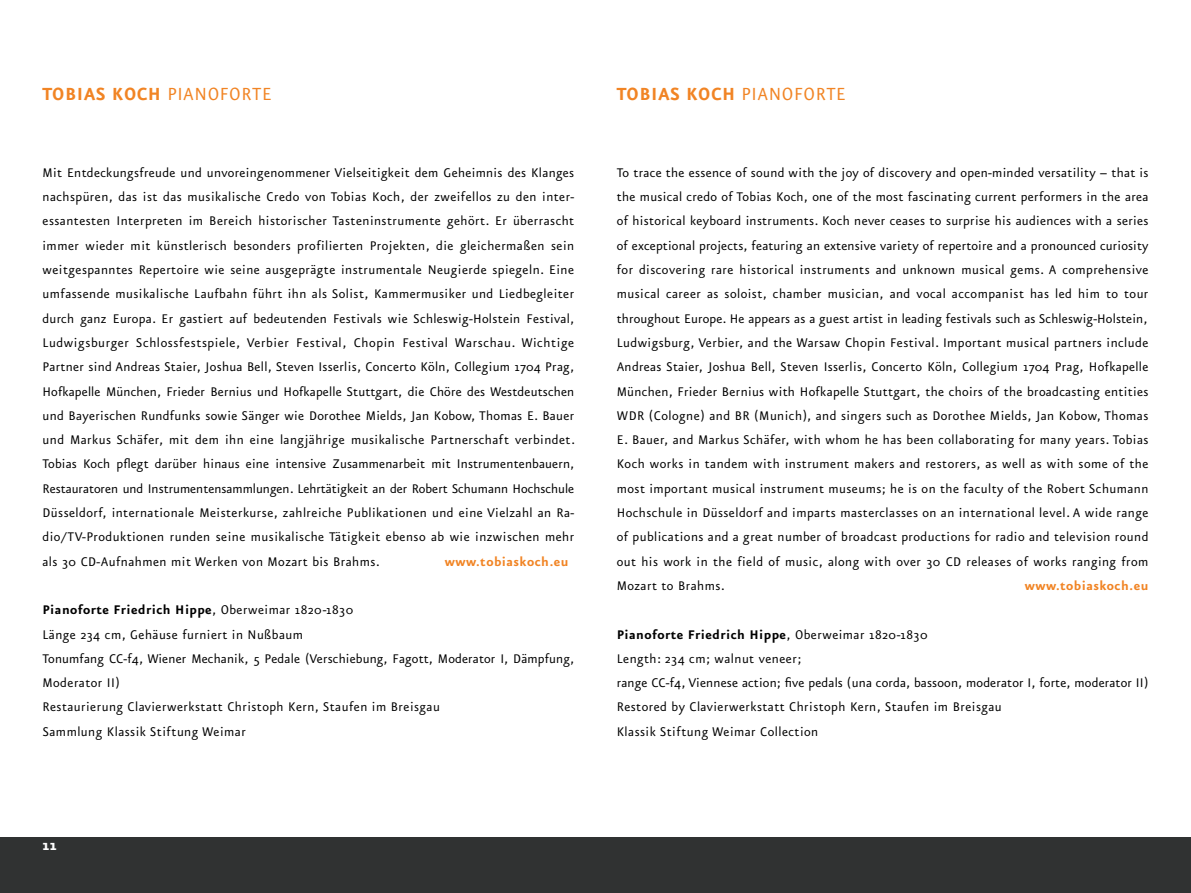
<style>
.page{position:relative;width:1191px;height:893px;background:#fff}
.page>*{position:absolute;margin:0;border:0;box-sizing:border-box;transform-origin:0 0}
.t1{font:700 21px "Eureka Sans";letter-spacing:.03em;color:#f18424}
.t2{font:700 18px "Eureka Sans";color:#fff}
.t3{font:15px/24.3px "Eureka Sans";letter-spacing:.03em;color:#000;text-align:justify}
.t4{font:700 15px "Eureka Sans";letter-spacing:.03em;color:#f18424}
.s1{font-weight:400}
.s2{font-weight:700}
</style>
<div class="page">
<div style="left:0;top:838px;width:1191px;height:55px;background:#303232"></div>
<h1 class="t1" style="left:43px;top:84px;width:231px">TOBIAS KOCH <span class="s1">PIANOFORTE</span></h1>
<h1 class="t1" style="left:617px;top:84px;width:231px">TOBIAS KOCH <span class="s1">PIANOFORTE</span></h1>
<p class="t3" style="left:43px;top:161px;width:534px">Mit Entdeckungsfreude und unvoreingenommener Vielseitigkeit dem Geheimnis des Klanges nachspüren, das ist das musikalische Credo von Tobias Koch, der zweifellos zu den inter&shy;essantesten Interpreten im Bereich historischer Tasteninstrumente gehört. Er überrascht immer wieder mit künstlerisch besonders profilierten Projekten, die gleichermaßen sein weitgespanntes Repertoire wie seine ausgeprägte instrumentale Neugierde spiegeln. Eine umfassende musikalische Laufbahn führt ihn als Solist, Kammermusiker und Liedbegleiter durch ganz Europa. Er gastiert auf bedeutenden Festivals wie Schleswig-Holstein Festival, Ludwigsburger Schlossfestspiele, Verbier Festival, Chopin Festival Warschau. Wichtige Partner sind Andreas Staier, Joshua Bell, Steven Isserlis, Concerto Köln, Collegium 1704 Prag, Hofkapelle München, Frieder Bernius und Hofkapelle Stuttgart, die Chöre des Westdeutschen und Bayerischen Rundfunks sowie Sänger wie Dorothee Mields, Jan Kobow, Thomas E. Bauer und Markus Schäfer, mit dem ihn eine langjährige musikalische Partnerschaft verbindet.<br>Tobias Koch pflegt darüber hinaus eine intensive Zusammenarbeit mit Instrumentenbauern, Restauratoren und Instrumentensammlungen. Lehrtätigkeit an der Robert Schumann Hochschule Düsseldorf, internationale Meisterkurse, zahlreiche Publikationen und eine Vielzahl an Ra&shy;dio/TV-Produktionen runden seine musikalische Tätigkeit ebenso ab wie inzwischen mehr als 30 CD-Aufnahmen mit Werken von Mozart bis Brahms.</p>
<p class="t4" style="left:445px;top:554px;width:125px">www.tobiaskoch.eu</p>
<p class="t3" style="left:43px;top:598px;width:533px;text-align:left"><span class="s2">Pianoforte Friedrich Hippe</span>, Oberweimar 1820-1830<br>Länge 234 cm, Gehäuse furniert in Nußbaum<br>Tonumfang CC-f4, Wiener Mechanik, 5 Pedale (Verschiebung, Fagott, Moderator I, Dämpfung, Moderator II)<br>Restaurierung Clavierwerkstatt Christoph Kern, Staufen im Breisgau<br>Sammlung Klassik Stiftung Weimar</p>
<p class="t2" style="left:43px;top:836px;width:16px">11</p>
<p class="t3" style="left:617px;top:161px;width:533px">To trace the essence of sound with the joy of discovery and open-minded versatility – that is the musical credo of Tobias Koch, one of the most fascinating current performers in the area of historical keyboard instruments. Koch never ceases to surprise his audiences with a series of exceptional projects, featuring an extensive variety of repertoire and a pronounced curiosity for discovering rare historical instruments and unknown musical gems. A comprehensive musical career as soloist, chamber musician, and vocal accompanist has led him to tour throughout Europe. He appears as a guest artist in leading festivals such as Schleswig-Holstein, Ludwigsburg, Verbier, and the Warsaw Chopin Festival. Important musical partners include Andreas Staier, Joshua Bell, Steven Isserlis, Concerto Köln, Collegium 1704 Prag, Hofkapelle München, Frieder Bernius with Hofkapelle Stuttgart, the choirs of the broadcasting entities WDR (Cologne) and BR (Munich), and singers such as Dorothee Mields, Jan Kobow, Thomas E. Bauer, and Markus Schäfer, with whom he has been collaborating for many years. Tobias Koch works in tandem with instrument makers and restorers, as well as with some of the most important musical instrument museums; he is on the faculty of the Robert Schumann Hochschule in Düsseldorf and imparts masterclasses on an international level. A wide range of publications and a great number of broadcast productions for radio and television round out his work in the field of music, along with over 30 CD releases of works ranging from Mozart to Brahms.</p>
<p class="t4" style="left:1024px;top:578px;width:125px">www.tobiaskoch.eu</p>
<p class="t3" style="left:617px;top:623px;width:533px;text-align:left"><span class="s2">Pianoforte Friedrich Hippe</span>, Oberweimar 1820-1830<br>Length: 234 cm; walnut veneer;<br>range CC-f4, Viennese action; five pedals (una corda, bassoon, moderator I, forte, moderator II)<br>Restored by Clavierwerkstatt Christoph Kern, Staufen im Breisgau<br>Klassik Stiftung Weimar Collection</p>
</div>
